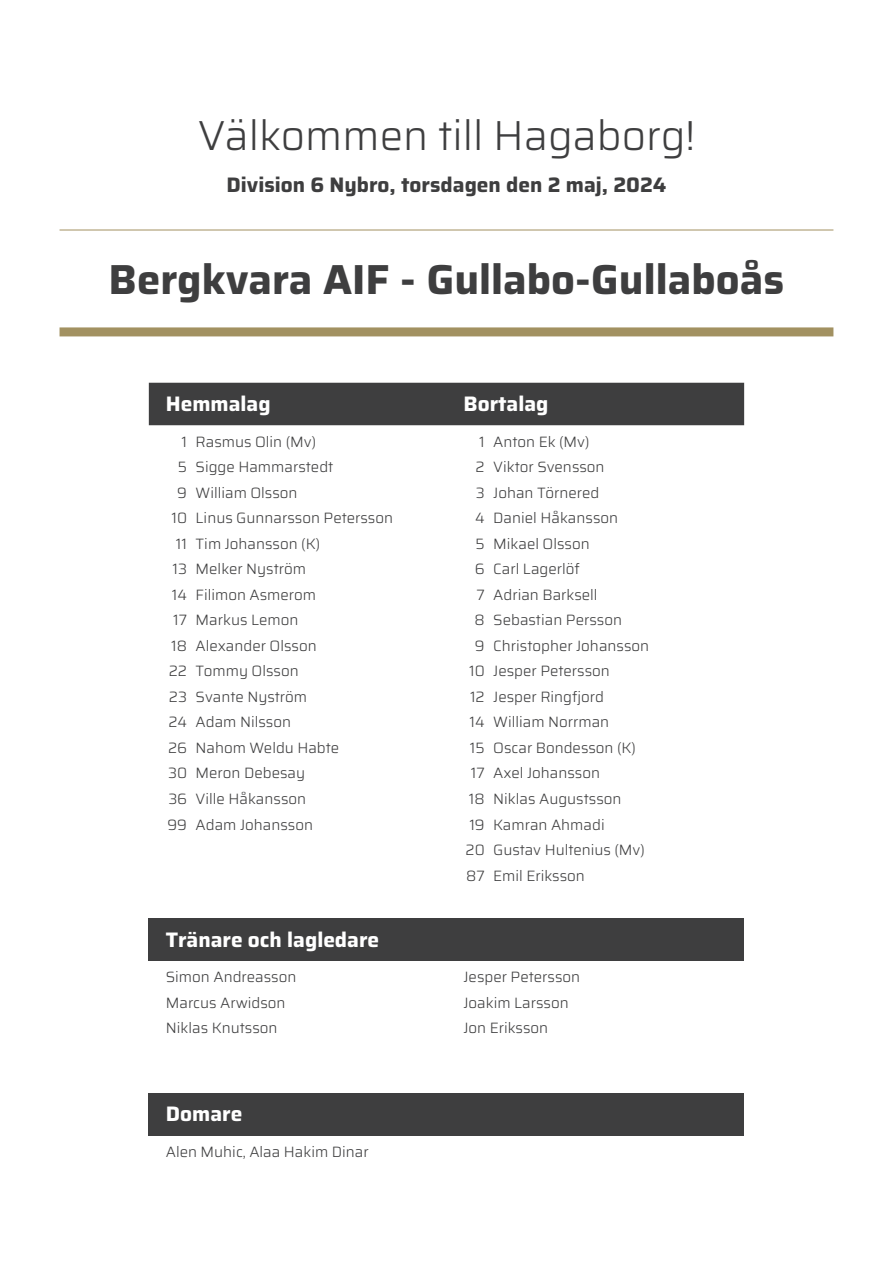
<style>
.page{position:relative;width:893px;height:1263px;background:#fff}
.page>*{position:absolute;margin:0;border:0;box-sizing:border-box;transform-origin:0 0}
.t1{font:700 42px "Saira";color:#3e3e3f}
.t2{font:300 42px "Saira";color:#3e3e3f}
.t3{font:700 21px "Saira";color:#fff}
.t4{font:700 21px "Saira";color:#3e3e3f}
.t5{font:300 15px "Saira";color:#3e3e3f}
</style>
<div class="page">
<hr style="left:60px;top:230px;width:773px;height:1px;background:#a29161">
<div style="left:60px;top:327px;width:773px;height:9px;background:#a29161"></div>
<div style="left:149px;top:383px;width:595px;height:42px;background:#3e3e3f"></div>
<div style="left:149px;top:918px;width:595px;height:43px;background:#3e3e3f"></div>
<div style="left:149px;top:1093px;width:595px;height:42px;background:#3e3e3f"></div>
<p class="t2" style="left:198px;top:104px;width:499px">Välkommen till Hagaborg!</p>
<p class="t4" style="left:226px;top:168px;width:442px">Division 6 Nybro, torsdagen den 2 maj, 2024</p>
<p class="t1" style="left:109px;top:247px;width:677px">Bergkvara AIF - Gullabo-Gullaboås</p>
<p class="t3" style="left:166px;top:387px;width:106px">Hemmalag</p>
<p class="t3" style="left:463px;top:387px;width:86px">Bortalag</p>
<p class="t5" style="left:182px;top:430px;width:7px">1</p>
<p class="t5" style="left:196px;top:430px;width:122px">Rasmus Olin (Mv)</p>
<p class="t5" style="left:479px;top:430px;width:7px">1</p>
<p class="t5" style="left:493px;top:430px;width:98px">Anton Ek (Mv)</p>
<p class="t5" style="left:178px;top:456px;width:11px">5</p>
<p class="t5" style="left:196px;top:456px;width:139px">Sigge Hammarstedt</p>
<p class="t5" style="left:476px;top:456px;width:11px">2</p>
<p class="t5" style="left:493px;top:456px;width:113px">Viktor Svensson</p>
<p class="t5" style="left:177px;top:481px;width:11px">9</p>
<p class="t5" style="left:196px;top:481px;width:103px">William Olsson</p>
<p class="t5" style="left:476px;top:481px;width:10px">3</p>
<p class="t5" style="left:493px;top:481px;width:108px">Johan Törnered</p>
<p class="t5" style="left:171px;top:507px;width:17px">10</p>
<p class="t5" style="left:196px;top:507px;width:199px">Linus Gunnarsson Petersson</p>
<p class="t5" style="left:475px;top:507px;width:11px">4</p>
<p class="t5" style="left:493px;top:507px;width:126px">Daniel Håkansson</p>
<p class="t5" style="left:176px;top:532px;width:13px">11</p>
<p class="t5" style="left:196px;top:532px;width:126px">Tim Johansson (K)</p>
<p class="t5" style="left:475px;top:532px;width:11px">5</p>
<p class="t5" style="left:493px;top:532px;width:98px">Mikael Olsson</p>
<p class="t5" style="left:173px;top:558px;width:16px">13</p>
<p class="t5" style="left:196px;top:558px;width:112px">Melker Nyström</p>
<p class="t5" style="left:475px;top:558px;width:11px">6</p>
<p class="t5" style="left:493px;top:558px;width:88px">Carl Lagerlöf</p>
<p class="t5" style="left:172px;top:583px;width:17px">14</p>
<p class="t5" style="left:196px;top:583px;width:122px">Filimon Asmerom</p>
<p class="t5" style="left:476px;top:583px;width:10px">7</p>
<p class="t5" style="left:493px;top:583px;width:106px">Adrian Barksell</p>
<p class="t5" style="left:173px;top:609px;width:15px">17</p>
<p class="t5" style="left:196px;top:609px;width:104px">Markus Lemon</p>
<p class="t5" style="left:474px;top:609px;width:12px">8</p>
<p class="t5" style="left:493px;top:609px;width:130px">Sebastian Persson</p>
<p class="t5" style="left:171px;top:634px;width:17px">18</p>
<p class="t5" style="left:196px;top:634px;width:123px">Alexander Olsson</p>
<p class="t5" style="left:475px;top:634px;width:11px">9</p>
<p class="t5" style="left:493px;top:634px;width:157px">Christopher Johansson</p>
<p class="t5" style="left:169px;top:660px;width:20px">22</p>
<p class="t5" style="left:196px;top:660px;width:105px">Tommy Olsson</p>
<p class="t5" style="left:469px;top:660px;width:17px">10</p>
<p class="t5" style="left:493px;top:660px;width:118px">Jesper Petersson</p>
<p class="t5" style="left:169px;top:685px;width:20px">23</p>
<p class="t5" style="left:196px;top:685px;width:113px">Svante Nyström</p>
<p class="t5" style="left:470px;top:685px;width:16px">12</p>
<p class="t5" style="left:493px;top:685px;width:112px">Jesper Ringfjord</p>
<p class="t5" style="left:168px;top:711px;width:20px">24</p>
<p class="t5" style="left:196px;top:711px;width:97px">Adam Nilsson</p>
<p class="t5" style="left:470px;top:711px;width:17px">14</p>
<p class="t5" style="left:493px;top:711px;width:118px">William Norrman</p>
<p class="t5" style="left:168px;top:736px;width:20px">26</p>
<p class="t5" style="left:196px;top:736px;width:145px">Nahom Weldu Habte</p>
<p class="t5" style="left:470px;top:736px;width:16px">15</p>
<p class="t5" style="left:493px;top:736px;width:144px">Oscar Bondesson (K)</p>
<p class="t5" style="left:168px;top:762px;width:21px">30</p>
<p class="t5" style="left:196px;top:762px;width:111px">Meron Debesay</p>
<p class="t5" style="left:471px;top:762px;width:15px">17</p>
<p class="t5" style="left:493px;top:762px;width:108px">Axel Johansson</p>
<p class="t5" style="left:168px;top:787px;width:20px">36</p>
<p class="t5" style="left:196px;top:787px;width:112px">Ville Håkansson</p>
<p class="t5" style="left:469px;top:787px;width:17px">18</p>
<p class="t5" style="left:493px;top:787px;width:130px">Niklas Augustsson</p>
<p class="t5" style="left:168px;top:813px;width:21px">99</p>
<p class="t5" style="left:196px;top:813px;width:119px">Adam Johansson</p>
<p class="t5" style="left:469px;top:813px;width:17px">19</p>
<p class="t5" style="left:493px;top:813px;width:113px">Kamran Ahmadi</p>
<p class="t5" style="left:466px;top:839px;width:21px">20</p>
<p class="t5" style="left:493px;top:839px;width:153px">Gustav Hultenius (Mv)</p>
<p class="t5" style="left:466px;top:864px;width:20px">87</p>
<p class="t5" style="left:493px;top:864px;width:93px">Emil Eriksson</p>
<p class="t3" style="left:166px;top:923px;width:215px">Tränare och lagledare</p>
<p class="t5" style="left:166px;top:966px;width:132px">Simon Andreasson</p>
<p class="t5" style="left:463px;top:966px;width:118px">Jesper Petersson</p>
<p class="t5" style="left:166px;top:991px;width:121px">Marcus Arwidson</p>
<p class="t5" style="left:463px;top:991px;width:107px">Joakim Larsson</p>
<p class="t5" style="left:166px;top:1017px;width:113px">Niklas Knutsson</p>
<p class="t5" style="left:463px;top:1017px;width:86px">Jon Eriksson</p>
<p class="t3" style="left:166px;top:1097px;width:78px">Domare</p>
<p class="t5" style="left:166px;top:1140px;width:204px">Alen Muhic, Alaa Hakim Dinar</p>
</div>
